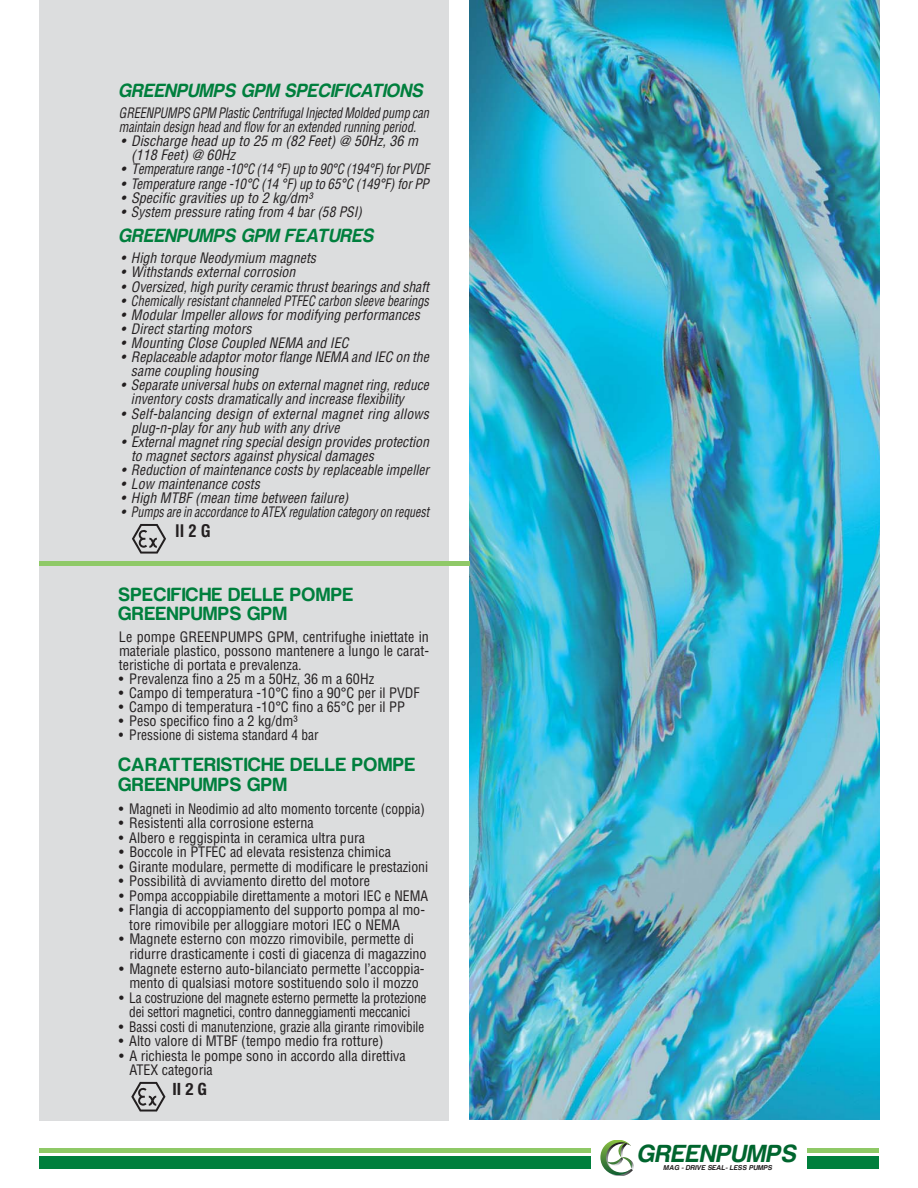
<style>
.page{position:relative;width:918px;height:1188px;background:#fff}
.page>*{position:absolute;margin:0;border:0;box-sizing:border-box;transform-origin:0 0}
.t1{font:italic 700 25.5px "Harabara";letter-spacing:.05em;color:#00652e}
.t2{font:19.8px/19.8px "Harabara";letter-spacing:.05em;color:#007f3d}
.t3{font:italic 19.8px "Harabara";letter-spacing:.05em;color:#007f3d;scale:.95 1}
.t4{font:700 condensed 16.95px "Helvetica";color:#231f20}
.t5{font:700 condensed 16.95px "Helvetica Neue";color:#231f20}
.t6{font:condensed 14.1px/14.5px "Helvetica";color:#231f20}
.t7{font:italic condensed 14.1px/14.1px "Helvetica";color:#231f20}
.t8{font:italic condensed 14.1px/14.1px "Helvetica";color:#231f20;scale:.87 1}
.t9{font:condensed 14.1px "Helvetica";color:#231f20;scale:.95 1}
.t10{font:italic 700 7.35px "Harabara";letter-spacing:.05em;color:#231f20}
</style>
<div class="page">
<hr style="left:807px;top:1148px;width:72px;height:4px;background:#8fc967">
<div style="left:807px;top:1156px;width:72px;height:12px;background:#007f3d"></div>
<svg style="left:600px;top:1140px;width:34px;height:36px"></svg>
<hr style="left:39px;top:1148px;width:552px;height:4px;background:#8fc967">
<div style="left:39px;top:1156px;width:552px;height:12px;background:#007f3d"></div>
<div style="left:39px;top:0;width:410px;height:1120px;background:#dcddde"></div>
<img style="left:469px;top:0;width:410px;height:1120px">
<hr style="left:39px;top:562px;width:430px;height:4px;background:#8fc967">
<svg style="left:132px;top:524px;width:34px;height:30px"></svg>
<svg style="left:131px;top:1082px;width:34px;height:30px"></svg>
<h2 class="t3" style="left:119px;top:78px;width:321px">GREENPUMPS GPM SPECIFICATIONS</h2>
<p class="t8" style="left:119px;top:107px;width:358px">GREENPUMPS GPM Plastic Centrifugal Injected Molded pump can maintain design head and flow for an extended running period.</p>
<p class="t7" style="left:131px;top:135px;width:289px;text-indent:-10px">• Discharge head up to 25 m (82 Feet) @ 50Hz, 36 m (118 Feet) @ 60Hz</p>
<p class="t7" style="left:121px;top:163px;width:309px">• Temperature range -10°C (14 °F) up to 90°C (194°F) for PVDF</p>
<p class="t7" style="left:121px;top:178px;width:309px">• Temperature range -10°C (14 °F) up to 65°C (149°F) for PP</p>
<p class="t7" style="left:121px;top:192px;width:193px">• Specific gravities up to 2 kg/dm³</p>
<p class="t7" style="left:121px;top:206px;width:243px">• System pressure rating from 4 bar (58 PSI)</p>
<h2 class="t3" style="left:119px;top:224px;width:269px">GREENPUMPS GPM FEATURES</h2>
<p class="t7" style="left:121px;top:252px;width:197px">• High torque Neodymium magnets</p>
<p class="t7" style="left:121px;top:266px;width:176px">• Withstands external corrosion</p>
<p class="t7" style="left:121px;top:281px;width:309px">• Oversized, high purity ceramic thrust bearings and shaft</p>
<p class="t7" style="left:121px;top:295px;width:309px">• Chemically resistant channeled PTFEC carbon sleeve bearings</p>
<p class="t7" style="left:121px;top:309px;width:300px">• Modular Impeller allows for modifying performances</p>
<p class="t7" style="left:121px;top:323px;width:132px">• Direct starting motors</p>
<p class="t7" style="left:121px;top:337px;width:229px">• Mounting Close Coupled NEMA and IEC</p>
<p class="t7" style="left:131px;top:351px;width:299px;text-indent:-10px">• Replaceable adaptor motor flange NEMA and IEC on the same coupling housing</p>
<p class="t7" style="left:131px;top:379px;width:299px;text-indent:-10px">• Separate universal hubs on external magnet ring, reduce inventory costs dramatically and increase flexibility</p>
<p class="t7" style="left:131px;top:408px;width:300px;text-indent:-10px">• Self-balancing design of external magnet ring allows plug-n-play for any hub with any drive</p>
<p class="t7" style="left:131px;top:436px;width:300px;text-indent:-10px">• External magnet ring special design provides protection to magnet sectors against physical damages</p>
<p class="t7" style="left:121px;top:464px;width:310px">• Reduction of maintenance costs by replaceable impeller</p>
<p class="t7" style="left:121px;top:478px;width:141px">• Low maintenance costs</p>
<p class="t7" style="left:121px;top:492px;width:229px">• High MTBF (mean time between failure)</p>
<p class="t7" style="left:121px;top:506px;width:310px">• Pumps are in accordance to ATEX regulation category on request</p>
<p class="t4" style="left:175px;top:524px;width:37px">II2G</p>
<h2 class="t2" style="left:119px;top:584px;width:236px">SPECIFICHE DELLE POMPE<br>GREENPUMPS GPM</h2>
<p class="t6" style="left:119px;top:631px;width:312px;line-height:14.1px;text-align:justify">Le pompe GREENPUMPS GPM, centrifughe iniettate in materiale plastico, possono mantenere a lungo le carat&shy;teristiche di portata e prevalenza.</p>
<p class="t6" style="left:119px;top:673px;width:257px">• Prevalenza fino a 25 m a 50Hz, 36 m a 60Hz</p>
<p class="t6" style="left:119px;top:687px;width:302px">• Campo di temperatura -10°C fino a 90°C per il PVDF</p>
<p class="t6" style="left:119px;top:701px;width:287px">• Campo di temperatura -10°C fino a 65°C per il PP</p>
<p class="t6" style="left:119px;top:715px;width:180px">• Peso specifico fino a 2 kg/dm³</p>
<p class="t9" style="left:119px;top:730px;width:212px">• Pressione di sistema standard 4 bar</p>
<h2 class="t2" style="left:119px;top:755px;width:298px">CARATTERISTICHE DELLE POMPE<br>GREENPUMPS GPM</h2>
<p class="t6" style="left:119px;top:802px;width:307px">• Magneti in Neodimio ad alto momento torcente (coppia)</p>
<p class="t6" style="left:119px;top:817px;width:196px">• Resistenti alla corrosione esterna</p>
<p class="t6" style="left:119px;top:832px;width:248px">• Albero e reggispinta in ceramica ultra pura</p>
<p class="t6" style="left:119px;top:846px;width:273px">• Boccole in PTFEC ad elevata resistenza chimica</p>
<p class="t6" style="left:119px;top:861px;width:311px">• Girante modulare, permette di modificare le prestazioni</p>
<p class="t6" style="left:119px;top:875px;width:253px">• Possibilità di avviamento diretto del motore</p>
<p class="t6" style="left:119px;top:890px;width:311px">• Pompa accoppiabile direttamente a motori IEC e NEMA</p>
<p class="t6" style="left:129px;top:904px;width:297px;text-indent:-10px">• Flangia di accoppiamento del supporto pompa al mo&shy;tore rimovibile per alloggiare motori IEC o NEMA</p>
<p class="t6" style="left:129px;top:933px;width:299px;text-indent:-10px">• Magnete esterno con mozzo rimovibile, permette di ridurre drasticamente i costi di giacenza di magazzino</p>
<p class="t6" style="left:119px;top:962px;width:307px;text-align:center">• Magnete esterno auto-bilanciato permette l’accoppia&shy;mento di qualsiasi motore sostituendo solo il mozzo</p>
<p class="t6" style="left:119px;top:991px;width:309px;text-align:center">• La costruzione del magnete esterno permette la protezione dei settori magnetici, contro danneggiamenti meccanici</p>
<p class="t6" style="left:119px;top:1020px;width:307px">• Bassi costi di manutenzione, grazie alla girante rimovibile</p>
<p class="t6" style="left:119px;top:1035px;width:266px">• Alto valore di MTBF (tempo medio fra rotture)</p>
<p class="t6" style="left:129px;top:1050px;width:278px;text-indent:-10px">• A richiesta le pompe sono in accordo alla direttiva<br>ATEX categoria</p>
<p class="t5" style="left:173px;top:1083px;width:36px">II2G</p>
<h1 class="t1" style="left:637px;top:1138px;width:160px">GREENPUMPS</h1>
<p class="t10" style="left:664px;top:1163px;width:110px">MAG - DRIVE SEAL- LESS PUMPS</p>
</div>
